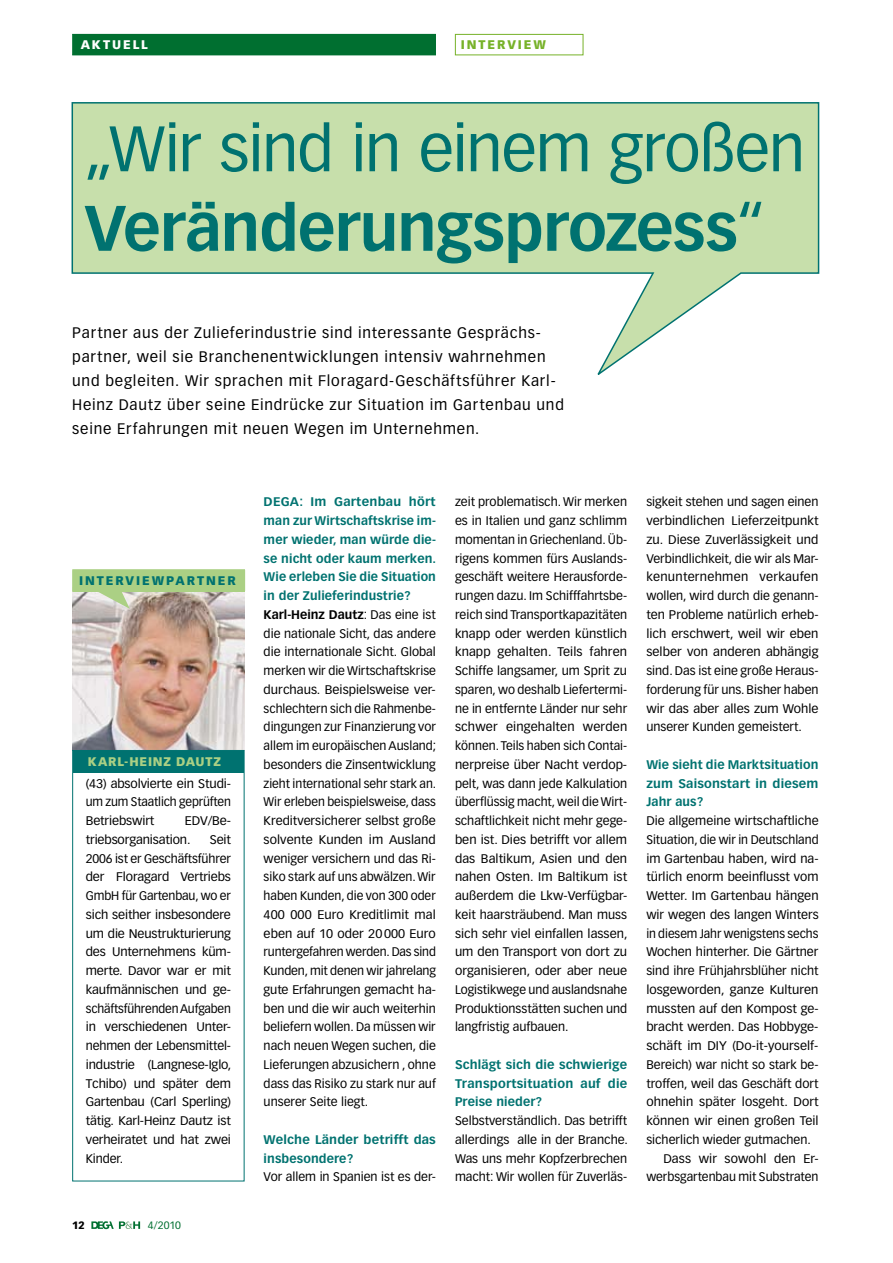
<style>
.page{position:relative;width:893px;height:1263px;background:#fff}
.page>*{position:absolute;margin:0;border:0;box-sizing:border-box;transform-origin:0 0}
.t1{font:63px/79.5px "Vectora LT Std";letter-spacing:-.015em;color:#007270}
.t2{font:15px/24px "Vectora LT Std";letter-spacing:.05em;color:#000}
.t3{font:12.3px/18.8px "Vectora LT Std";color:#000;text-align:justify}
.t4{font:700 12.3px/18.8px "Vectora LT Std";letter-spacing:.015em;color:#007270;text-align:justify}
.t5{font:900 12.3px "Vectora LT Std";letter-spacing:.155em;color:#007270}
.t6{font:900 12.3px "Vectora LT Std";letter-spacing:.065em;color:#abd084}
.t7{font:900 12.3px "Vectora LT Std";letter-spacing:.155em;color:#77b229}
.t8{font:900 12.3px "Vectora LT Std";letter-spacing:.155em;color:#fff}
.t9{font:10.5px "Vectora LT Std";color:#006f30}
.t10{font:900 10.5px "Vectora LT Std";color:#000}
.s1{font-weight:700}
.s2{font-weight:700;color:#007270}
</style>
<div class="page">
<svg style="left:71px;top:102px;width:749px;height:273px"></svg>
<img style="left:72px;top:592px;width:172px;height:158px">
<div style="left:73px;top:570px;width:172px;height:21px;background:#abd084"></div>
<hr style="left:72px;top:591px;width:173px;height:1px;background:#abd084">
<hr style="left:72px;top:569px;width:173px;height:1px;background:#abd084">
<svg style="left:72px;top:570px;width:1px;height:21px"></svg>
<svg style="left:97px;top:592px;width:33px;height:17px"></svg>
<div style="left:73px;top:751px;width:171px;height:21px;background:#007270"></div>
<div style="left:72px;top:750px;width:172px;height:431px;border:1px solid #007270"></div>
<div style="left:73px;top:34px;width:362px;height:21px;background:#006f30"></div>
<svg style="left:91px;top:1221px;width:49px;height:8px"></svg>
<div style="left:455px;top:34px;width:128px;height:21px;border:1px solid #77b229"></div>
<p class="t8" style="left:81px;top:37px;width:69px">AKTUELL</p>
<p class="t7" style="left:461px;top:37px;width:87px">INTERVIEW</p>
<h1 class="t1" style="left:84px;top:110px;width:722px">„Wir sind in einem großen<br><span class="s1">Veränderungsprozess</span>“</h1>
<p class="t2" style="left:72px;top:320px;width:493px">Partner aus der Zulieferindustrie sind interessante Gesprächs&shy;partner, weil sie Branchenentwicklungen intensiv wahrnehmen und begleiten. Wir sprachen mit Floragard-Geschäftsführer Karl-Heinz Dautz über seine Eindrücke zur Situation im Gartenbau und seine Erfahrungen mit neuen Wegen im Unternehmen.</p>
<p class="t5" style="left:79px;top:573px;width:158px">INTERVIEWPARTNER</p>
<p class="t6" style="left:88px;top:754px;width:135px">KARL-HEINZ DAUTZ</p>
<p class="t3" style="left:86px;top:774px;width:147px">(43) absolvierte ein Studi&shy;um zum Staatlich geprüften Betriebswirt</p>
<p class="t3" style="left:86px;top:811px;width:147px;text-indent:99px">EDV/Be&shy;triebsorganisation.</p>
<p class="t3" style="left:86px;top:830px;width:147px;text-indent:124px">Seit 2006 ist er Geschäftsführer der Floragard Vertriebs GmbH für Gartenbau, wo er sich seither insbesondere um die Neustrukturierung des Unternehmens küm&shy;merte. Davor war er mit kaufmännischen und ge&shy;schäftsführenden Aufgaben in verschiedenen Unter&shy;nehmen der Lebensmittel&shy;industrie (Langnese-Iglo, Tchibo) und später dem Gartenbau (Carl Sperling) tätig. Karl-Heinz Dautz ist verheiratet und hat zwei Kinder.</p>
<p class="t10" style="left:72px;top:1218px;width:14px">12</p>
<p class="t9" style="left:148px;top:1219px;width:35px">4/2010</p>
<p class="t3" style="left:264px;top:493px;width:174px;text-align:left"><span class="s2">DEGA: Im Gartenbau hört man zur Wirtschaftskrise im&shy;mer wieder, man würde die&shy;se nicht oder kaum merken.<br>Wie erleben Sie die Situation in der Zulieferindustrie?<br></span><span class="s1">Karl-Heinz Dautz</span>: Das eine ist die nationale Sicht, das andere die internationale Sicht. Global merken wir die Wirtschaftskrise durchaus. Beispielsweise ver&shy;schlechtern sich die Rahmenbe&shy;dingungen zur Finanzierung vor allem im europäischen Ausland; besonders die Zinsentwicklung zieht international sehr stark an.<br>Wir erleben beispielsweise, dass<br>Kreditversicherer selbst große solvente Kunden im Ausland weniger versichern und das Ri&shy;siko stark auf uns abwälzen. Wir haben Kunden, die von 300 oder<br>400 000 Euro Kreditlimit mal eben auf 10 oder 20000 Euro runtergefahren werden. Das sind<br>Kunden, mit denen wir jahrelang gute Erfahrungen gemacht ha&shy;ben und die wir auch weiterhin beliefern wollen. Da müssen wir nach neuen Wegen suchen, die<br>Lieferungen abzusichern , ohne dass das Risiko zu stark nur auf unserer Seite liegt.</p>
<p class="t4" style="left:264px;top:1130px;width:174px">Welche Länder betrifft das insbesondere?</p>
<p class="t3" style="left:264px;top:1168px;width:174px">Vor allem in Spanien ist es der-</p>
<p class="t3" style="left:455px;top:493px;width:174px">zeit problematisch. Wir merken es in Italien und ganz schlimm momentan in Griechenland. Üb&shy;rigens kommen fürs Auslands&shy;geschäft weitere Herausforde&shy;rungen dazu. Im Schifffahrtsbe&shy;reich sind Transportkapazitäten knapp oder werden künstlich knapp gehalten. Teils fahren Schiffe langsamer, um Sprit zu sparen, wo deshalb Liefertermi&shy;ne in entfernte Länder nur sehr schwer eingehalten werden können. Teils haben sich Contai&shy;nerpreise über Nacht verdop&shy;pelt, was dann jede Kalkulation überflüssig macht, weil die Wirt&shy;schaftlichkeit nicht mehr gege&shy;ben ist. Dies betrifft vor allem das Baltikum, Asien und den nahen Osten. Im Baltikum ist außerdem die Lkw-Verfügbar&shy;keit haarsträubend. Man muss sich sehr viel einfallen lassen, um den Transport von dort zu organisieren, oder aber neue Logistikwege und auslandsnahe Produktionsstätten suchen und langfristig aufbauen.</p>
<p class="t4" style="left:455px;top:1055px;width:174px">Schlägt sich die schwierige Transportsituation auf die Preise nieder?</p>
<p class="t3" style="left:455px;top:1111px;width:174px">Selbstverständlich. Das betrifft allerdings alle in der Branche.<br>Was uns mehr Kopfzerbrechen macht: Wir wollen für Zuverläs-</p>
<p class="t3" style="left:646px;top:493px;width:174px">sigkeit stehen und sagen einen verbindlichen Lieferzeitpunkt zu. Diese Zuverlässigkeit und Verbindlichkeit, die wir als Mar&shy;kenunternehmen verkaufen wollen, wird durch die genann&shy;ten Probleme natürlich erheb&shy;lich erschwert, weil wir eben selber von anderen abhängig sind. Das ist eine große Heraus&shy;forderung für uns. Bisher haben wir das aber alles zum Wohle unserer Kunden gemeistert.</p>
<p class="t4" style="left:646px;top:755px;width:174px">Wie sieht die Marktsituation zum Saisonstart in diesem Jahr aus?</p>
<p class="t3" style="left:646px;top:811px;width:174px">Die allgemeine wirtschaftliche</p>
<p class="t3" style="left:646px;top:830px;width:174px">Situation, die wir in Deutschland</p>
<p class="t3" style="left:646px;top:849px;width:174px">im Gartenbau haben, wird na-</p>
<p class="t3" style="left:646px;top:868px;width:174px">türlich enorm beeinflusst vom</p>
<p class="t3" style="left:646px;top:886px;width:174px">Wetter. Im Gartenbau hängen</p>
<p class="t3" style="left:646px;top:905px;width:174px">wir wegen des langen Winters</p>
<p class="t3" style="left:646px;top:924px;width:174px">in diesem Jahr wenigstens sechs</p>
<p class="t3" style="left:646px;top:943px;width:174px">Wochen hinterher. Die Gärtner</p>
<p class="t3" style="left:646px;top:961px;width:174px">sind ihre Frühjahrsblüher nicht</p>
<p class="t3" style="left:646px;top:980px;width:174px">losgeworden, ganze Kulturen</p>
<p class="t3" style="left:646px;top:999px;width:174px">mussten auf den Kompost ge-</p>
<p class="t3" style="left:646px;top:1018px;width:174px">bracht werden. Das Hobbyge-</p>
<p class="t3" style="left:646px;top:1036px;width:173px">schäft im DIY (Do-it-yourself-</p>
<p class="t3" style="left:646px;top:1055px;width:174px">Bereich) war nicht so stark be-</p>
<p class="t3" style="left:646px;top:1074px;width:174px">troffen, weil das Geschäft dort</p>
<p class="t3" style="left:646px;top:1093px;width:174px">ohnehin später losgeht. Dort</p>
<p class="t3" style="left:646px;top:1111px;width:174px">können wir einen großen Teil</p>
<p class="t3" style="left:646px;top:1130px;width:166px">sicherlich wieder gutmachen.</p>
<p class="t3" style="left:663px;top:1149px;width:157px">Dass wir sowohl den Er-</p>
<p class="t3" style="left:646px;top:1168px;width:174px">werbsgartenbau mit Substraten</p>
</div>
